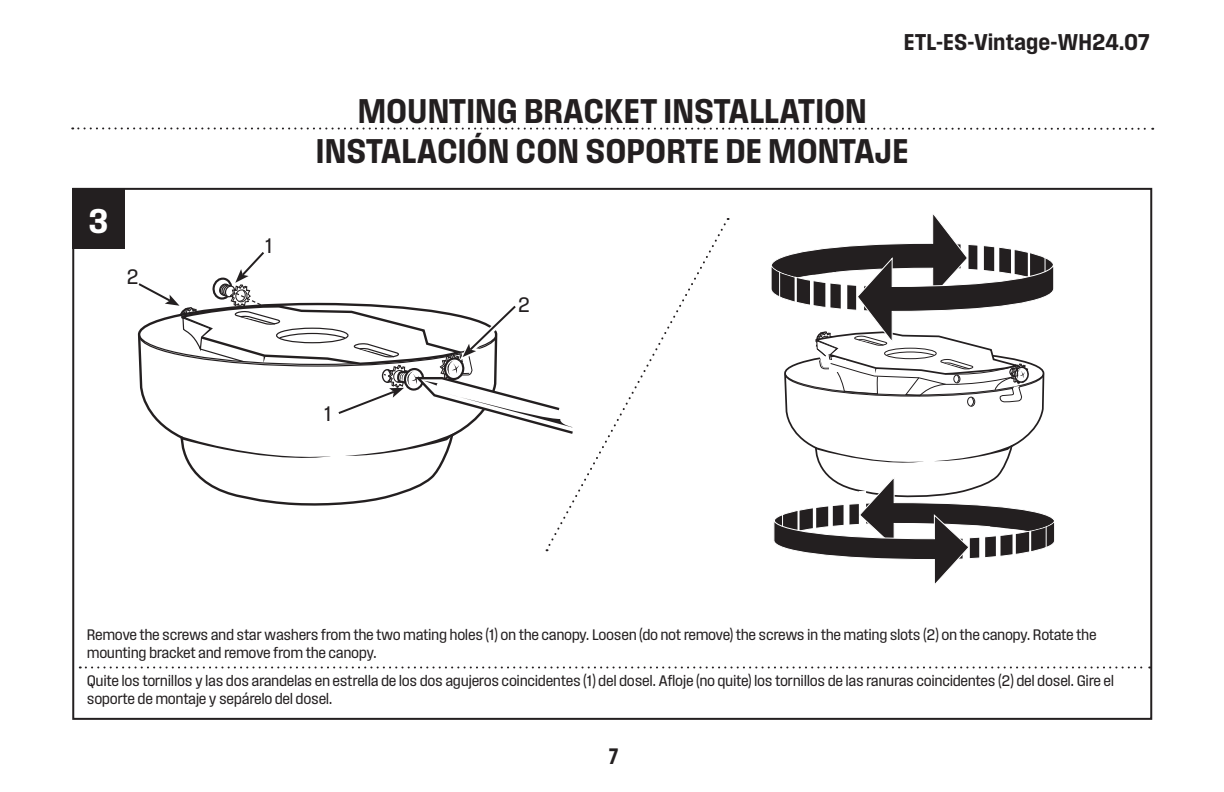
<style>
.page{position:relative;width:1224px;height:792px;background:#fff}
.page>*{position:absolute;margin:0;border:0;box-sizing:border-box;transform-origin:0 0}
.t1{font:36px/40px "Field Gothic No.54";color:#231f20;text-align:center}
.t2{font:36px "Field Gothic No.54";color:#fff}
.t3{font:24px "Field Gothic No.54";color:#231f20}
.t4{font:700 condensed 24px "Myriad Pro";color:#231f20}
.t5{font:22px "Field Gothic No.52";color:#231f20}
.t6{font:16px/18px "Field Gothic No.52";letter-spacing:-.025em;color:#231f20}
</style>
<div class="page">
<svg style="left:72px;top:127px;width:1081px;height:3px"></svg>
<svg style="left:80px;top:666px;width:1070px;height:2px"></svg>
<svg style="left:545px;top:223px;width:181px;height:327px"></svg>
<div style="left:72px;top:189px;width:52px;height:60px;background:#231f20"></div>
<svg style="left:189px;top:466px;width:253px;height:40px"></svg>
<svg style="left:771px;top:214px;width:284px;height:370px"></svg>
<svg style="left:137px;top:250px;width:436px;height:216px"></svg>
<h2 class="t3" style="left:904px;top:29px;width:248px">ETL-ES-Vintage-WH24.07</h2>
<h1 class="t2" style="left:88px;top:201px;width:22px">3</h1>
<h3 class="t5" style="left:126px;top:265px;width:14px">2</h3>
<h3 class="t5" style="left:265px;top:234px;width:9px">1</h3>
<h1 class="t1" style="left:316px;top:90px;width:594px">MOUNTING BRACKET INSTALLATION<br>INSTALACIÓN CON SOPORTE DE MONTAJE</h1>
<h3 class="t5" style="left:324px;top:402px;width:9px">1</h3>
<h3 class="t5" style="left:518px;top:293px;width:14px">2</h3>
<p class="t6" style="left:87px;top:625px;width:1011px">Remove the screws and star washers from the two mating holes (1) on the canopy. Loosen (do not remove) the screws in the mating slots (2) on the canopy. Rotate the mounting bracket and remove from the canopy.</p>
<p class="t6" style="left:87px;top:671px;width:1029px">Quite los tornillos y las dos arandelas en estrella de los dos agujeros coincidentes (1) del dosel. Afloje (no quite) los tornillos de las ranuras coincidentes (2) del dosel. Gire el soporte de montaje y sepárelo del dosel.</p>
<h2 class="t4" style="left:609px;top:741px;width:12px">7</h2>
</div>
